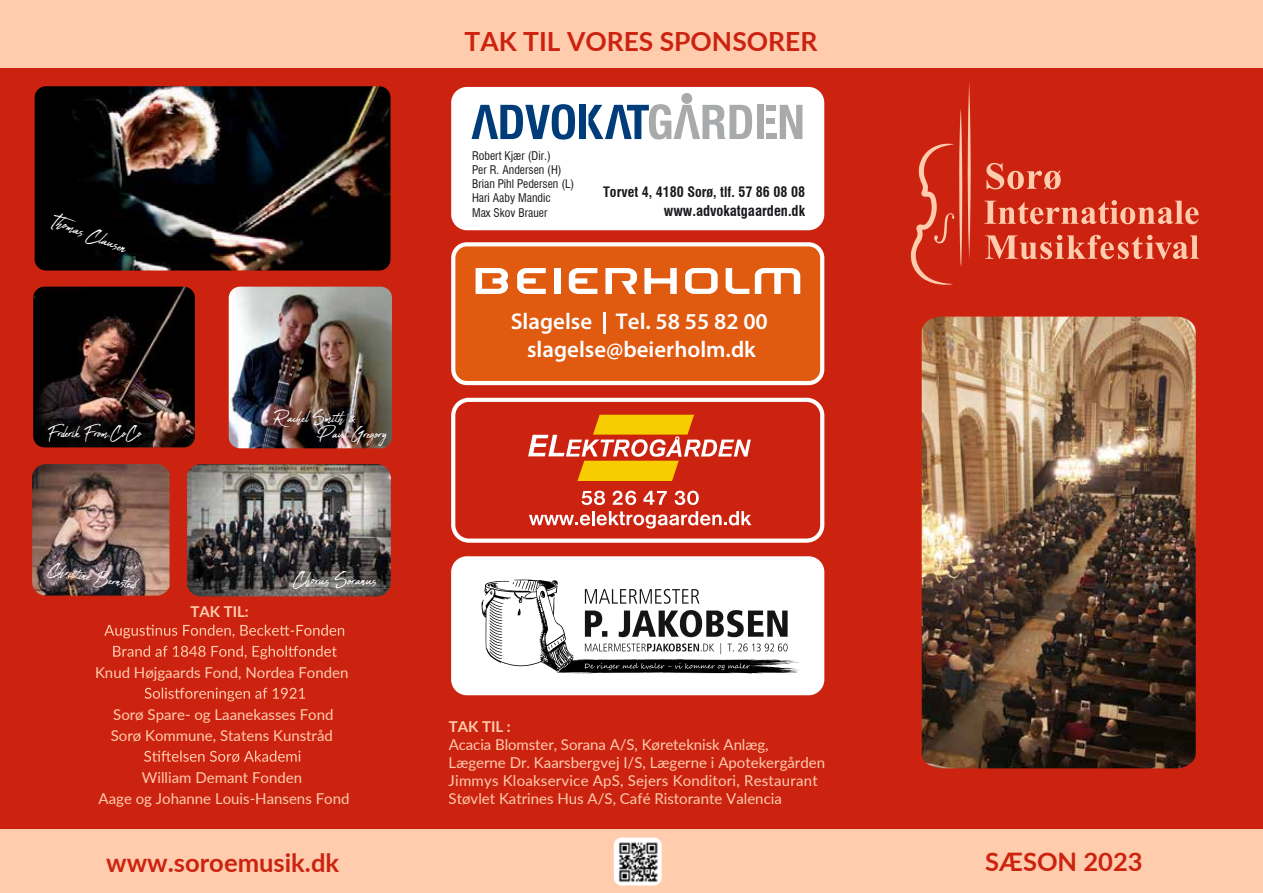
<style>
.page{position:relative;width:1263px;height:893px;background:#fff}
.page>*{position:absolute;margin:0;border:0;box-sizing:border-box;transform-origin:0 0}
.t1{font:700 26.4px "Lato";color:#cc2310}
.t2{font:700 25.65px "Lato";color:#cc2310}
.t3{font:700 25.5px "Lato";color:#cc2310}
.t4{font:600 22.8px/27.5px "Myriad Pro";color:#fff;text-align:center}
.t5{font:22.5px "Abuget";color:#fcfcfc}
.t6{font:21px/15.8px "Abuget";color:#fcfcfc}
.t7{font:15px/18px "Lato";color:#ffccad}
.t8{font:700 15px "Lato";color:#ffccad}
.t9{font:700 condensed 14.55px "Swiss 721 BT";color:#1a181c}
.t10{font:700 condensed 14.1px "Swiss 721 BT";color:#1a181c}
.t11{font:condensed 11.7px/14.1px "Swiss 721 BT";color:#1a181c}
</style>
<div class="page">
<div style="left:0;top:64px;width:1263px;height:765px;background:#cc2310"></div>
<img style="left:35px;top:86px;width:355px;height:184px">
<div style="left:0;top:0;width:1263px;height:67px;background:#ffccad"></div>
<div style="left:0;top:829px;width:1263px;height:64px;background:#ffccad"></div>
<svg style="left:104px;top:625px;width:240px;height:13px"></svg>
<svg style="left:113px;top:646px;width:224px;height:13px"></svg>
<svg style="left:145px;top:688px;width:160px;height:13px"></svg>
<svg style="left:144px;top:751px;width:156px;height:11px"></svg>
<div style="left:451px;top:87px;width:373px;height:143px;background:#fff;border-radius:16px"></div>
<svg style="left:451px;top:242px;width:373px;height:143px;background:#e26825"></svg>
<div style="left:451px;top:398px;width:373px;height:145px;border:4px solid #fff;border-radius:16px"></div>
<div style="left:451px;top:556px;width:373px;height:139px;background:#fff;border-radius:16px"></div>
<svg style="left:471px;top:104px;width:104px;height:36px"></svg>
<div style="left:579px;top:105px;width:7px;height:34px;background:#003c7a"></div>
<svg style="left:588px;top:93px;width:164px;height:47px"></svg>
<svg style="left:780px;top:105px;width:22px;height:34px"></svg>
<div style="left:766px;top:105px;width:10px;height:5px;background:#a8aaac"></div>
<div style="left:766px;top:119px;width:9px;height:5px;background:#a8aaac"></div>
<div style="left:766px;top:133px;width:10px;height:6px;background:#a8aaac"></div>
<div style="left:757px;top:105px;width:6px;height:34px;background:#a8aaac"></div>
<svg style="left:476px;top:268px;width:32px;height:26px"></svg>
<div style="left:554px;top:268px;width:6px;height:26px;background:#fff"></div>
<svg style="left:644px;top:268px;width:33px;height:26px"></svg>
<svg style="left:685px;top:268px;width:33px;height:26px"></svg>
<svg style="left:726px;top:268px;width:23px;height:26px"></svg>
<svg style="left:755px;top:268px;width:45px;height:26px"></svg>
<svg style="left:517px;top:268px;width:29px;height:26px"></svg>
<svg style="left:569px;top:268px;width:28px;height:26px"></svg>
<svg style="left:605px;top:268px;width:32px;height:26px"></svg>
<hr style="left:603px;top:312px;width:2px;height:21px;background:#fff">
<svg style="left:528px;top:415px;width:223px;height:66px"></svg>
<svg style="left:581px;top:491px;width:24px;height:14px"></svg>
<svg style="left:613px;top:491px;width:23px;height:14px"></svg>
<svg style="left:643px;top:491px;width:24px;height:14px"></svg>
<svg style="left:675px;top:491px;width:24px;height:14px"></svg>
<svg style="left:529px;top:515px;width:61px;height:10px"></svg>
<hr style="left:592px;top:511px;width:3px;height:14px;background:#fff">
<svg style="left:597px;top:511px;width:154px;height:18px"></svg>
<img style="left:229px;top:287px;width:163px;height:161px">
<img style="left:33px;top:287px;width:162px;height:160px">
<svg style="left:984px;top:200px;width:215px;height:24px"></svg>
<svg style="left:986px;top:163px;width:75px;height:26px"></svg>
<svg style="left:985px;top:235px;width:214px;height:24px"></svg>
<svg style="left:968px;top:82px;width:3px;height:177px"></svg>
<svg style="left:911px;top:109px;width:51px;height:176px"></svg>
<img style="left:32px;top:464px;width:138px;height:132px">
<img style="left:187px;top:464px;width:204px;height:132px">
<img style="left:922px;top:317px;width:274px;height:451px">
<svg style="left:481px;top:579px;width:318px;height:95px"></svg>
<img style="left:614px;top:838px;width:48px;height:47px">
<h3 class="t5" style="left:57px;top:208px;width:81px;rotate:21deg">Thomas Clausen</h3>
<h3 class="t6" style="left:48px;top:425px;width:95px">Frderik From,CoCo</h3>
<h3 class="t6" style="left:317px;top:410px;width:72px;text-indent:-43px">Rachel Smith &amp;<br>Paul Gregory</h3>
<h3 class="t6" style="left:50px;top:562px;width:90px;rotate:10deg">Christine Bernsted</h3>
<h3 class="t5" style="left:293px;top:567px;width:85px">Chorus Soranus</h3>
<p class="t8" style="left:190px;top:600px;width:60px">TAK TIL:</p>
<p class="t7" style="left:95px;top:663px;width:255px">Knud Højgaards Fond, Nordea Fonden</p>
<p class="t7" style="left:111px;top:703px;width:224px;line-height:21px">Sorø Spare- og Laanekasses Fond<br>Sorø Kommune, Statens Kunstråd</p>
<p class="t7" style="left:99px;top:766px;width:252px;line-height:21px;text-align:center">William Demant Fonden<br>Aage og Johanne Louis-Hansens Fond</p>
<h1 class="t1" style="left:464px;top:22px;width:354px">TAK TIL VORES SPONSORER</h1>
<p class="t11" style="left:472px;top:149px;width:104px">Robert Kjær (Dir.)<br>Per R. Andersen (H)<br>Brian Pihl Pedersen (L)<br>Hari Aaby Mandic<br>Max Skov Brauer</p>
<p class="t10" style="left:603px;top:183px;width:203px">Torvet 4, 4180 Sorø, tlf. 57 86 08 08</p>
<p class="t9" style="left:664px;top:202px;width:143px">www.advokatgaarden.dk</p>
<h3 class="t4" style="left:511px;top:307px;width:259px">Slagelse Tel. 58 55 82 00 slagelse@beierholm.dk</h3>
<p class="t8" style="left:449px;top:715px;width:64px">TAK TIL :</p>
<p class="t7" style="left:449px;top:735px;width:378px">Acacia Blomster, Sorana A/S, Køreteknisk Anlæg, Lægerne Dr. Kaarsbergvej I/S, Lægerne i Apotekergården Jimmys Kloakservice ApS, Sejers Konditori, Restaurant Støvlet Katrines Hus A/S, Café Ristorante Valencia</p>
<h2 class="t2" style="left:106px;top:843px;width:235px">www.soroemusik.dk</h2>
<h3 class="t3" style="left:985px;top:843px;width:159px">SÆSON 2023</h3>
</div>
